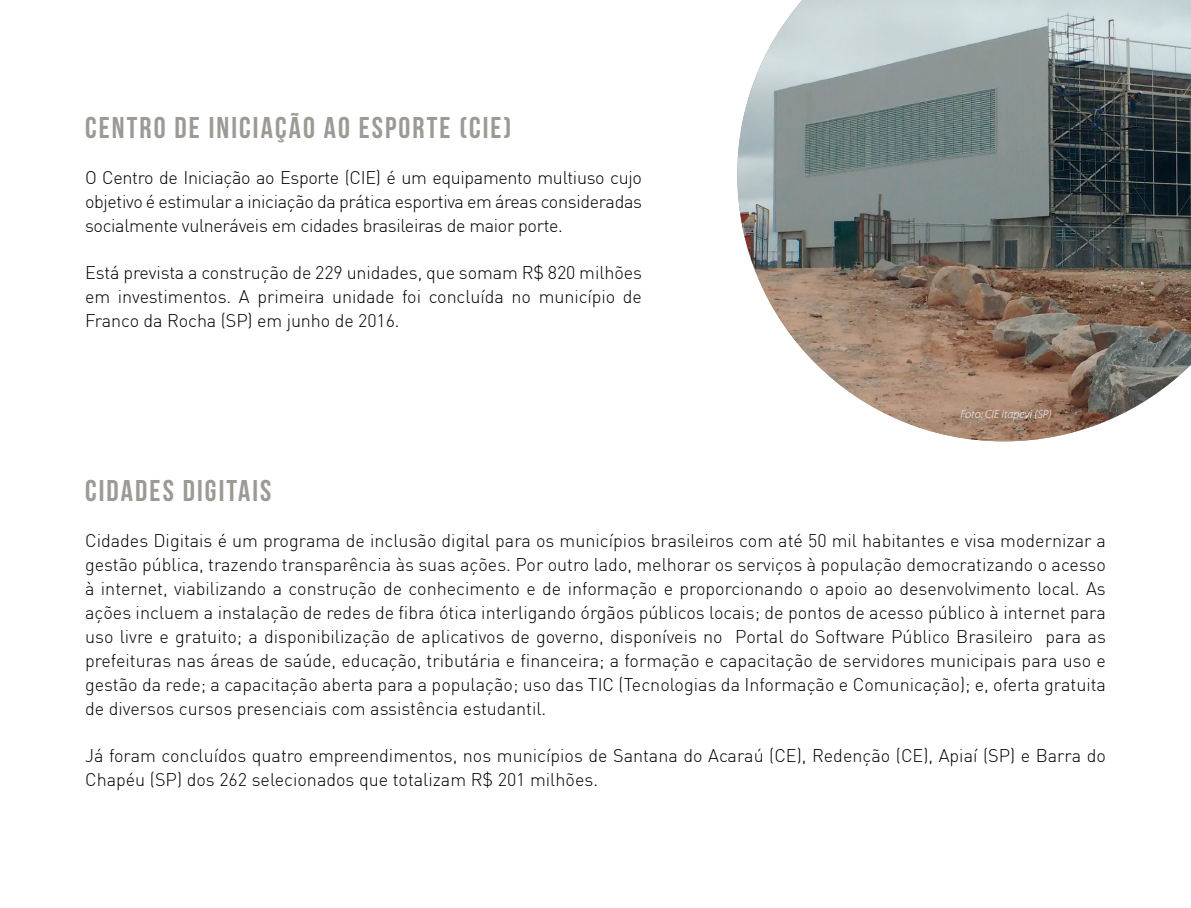
<style>
.page{position:relative;width:1191px;height:908px;background:#fff}
.page>*{position:absolute;margin:0;border:0;box-sizing:border-box;transform-origin:0 0}
.t1{font:700 30px "Bebas Neue";letter-spacing:.07em;color:#9d9a95}
.t2{font:300 18px/24px "DIN";color:#000;text-align:justify}
.t3{font:italic 300 12px "Myriad Pro";color:#fff}
</style>
<div class="page">
<img style="left:737px;top:0;width:454px;height:441px">
<h1 class="t1" style="left:85px;top:111px;width:428px">CENTRO DE INICIAÇÃO AO ESPORTE (CIE)</h1>
<p class="t2" style="left:85px;top:165px;width:558px">O Centro de Iniciação ao Esporte (CIE) é um equipamento multiuso cujo objetivo é estimular a iniciação da prática esportiva em áreas consideradas socialmente vulneráveis em cidades brasileiras de maior porte.</p>
<p class="t2" style="left:85px;top:260px;width:558px">Está prevista a construção de 229 unidades, que somam R$ 820 milhões em investimentos. A primeira unidade foi concluída no município de Franco da Rocha (SP) em junho de 2016.</p>
<p class="t3" style="left:960px;top:407px;width:93px">Foto: CIE Itapevi (SP)</p>
<h1 class="t1" style="left:85px;top:473px;width:188px">CIDADES DIGITAIS</h1>
<p class="t2" style="left:85px;top:528px;width:1022px">Cidades Digitais é um programa de inclusão digital para os municípios brasileiros com até 50 mil habitantes e visa modernizar a gestão pública, trazendo transparência às suas ações. Por outro lado, melhorar os serviços à população democratizando o acesso à internet, viabilizando a construção de conhecimento e de informação e proporcionando o apoio ao desenvolvimento local. As ações incluem a instalação de redes de fibra ótica interligando órgãos públicos locais; de pontos de acesso público à internet para uso livre e gratuito; a disponibilização de aplicativos de governo, disponíveis no Portal do Software Público Brasileiro para as prefeituras nas áreas de saúde, educação, tributária e financeira; a formação e capacitação de servidores municipais para uso e gestão da rede; a capacitação aberta para a população; uso das TIC (Tecnologias da Informação e Comunicação); e, oferta gratuita de diversos cursos presenciais com assistência estudantil.</p>
<p class="t2" style="left:85px;top:743px;width:1022px">Já foram concluídos quatro empreendimentos, nos municípios de Santana do Acaraú (CE), Redenção (CE), Apiaí (SP) e Barra do<br>Chapéu (SP) dos 262 selecionados que totalizam R$ 201 milhões.</p>
</div>
